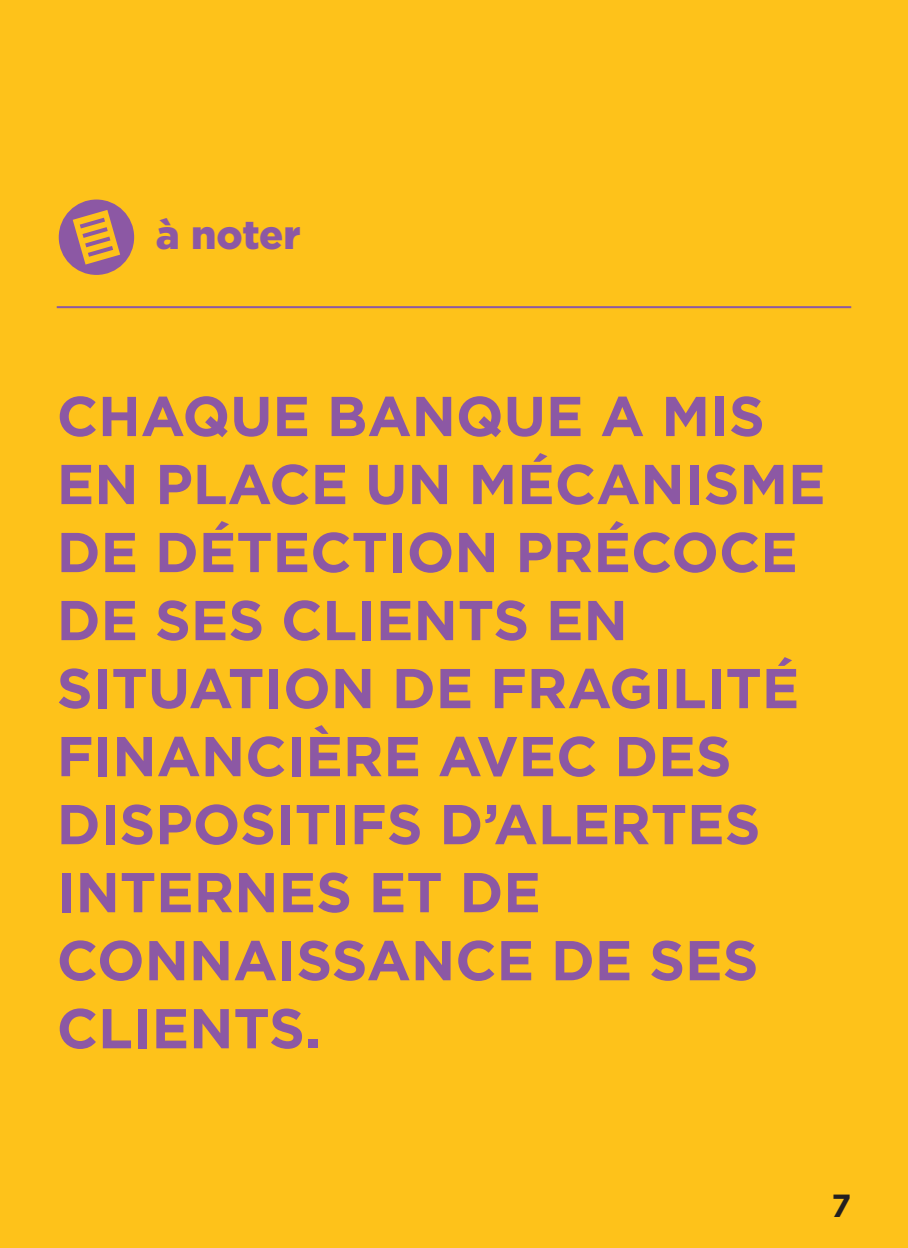
<style>
.page{position:relative;width:908px;height:1248px;background:#fff}
.page>*{position:absolute;margin:0;border:0;box-sizing:border-box;transform-origin:0 0}
.t1{font:700 56px/68px "Gotham";color:#8c58a4}
.t2{font:900 40px "Gotham";letter-spacing:-.005em;color:#8c58a4}
.t3{font:700 32px "Gotham";color:#231f20}
</style>
<div class="page">
<div style="left:0;top:0;width:907px;height:1247px;background:#fec21a"></div>
<hr style="left:57px;top:306px;width:793px;height:2px;background:#8c58a4">
<div style="left:59px;top:199px;width:75px;height:76px;background:#8c58a4;border-radius:50%"></div>
<svg style="left:73px;top:210px;width:47px;height:54px"></svg>
<p class="t2" style="left:156px;top:207px;width:146px">à noter</p>
<p class="t1" style="left:57px;top:382px;width:762px">CHAQUE BANQUE A MIS<br>EN PLACE UN MÉCANISME<br>DE DÉTECTION PRÉCOCE<br>DE SES</p>
<p class="t1" style="left:57px;top:586px;width:743px;text-indent:224px">CLIENTS EN<br>SITUATION DE FRAGILITÉ<br>FINANCIÈRE AVEC DES<br>DISPOSITIFS D’ALERTES<br>INTERNES ET DE<br>CONNAISSANCE DE SES<br>CLIENTS.</p>
<p class="t3" style="left:831px;top:1184px;width:21px">7</p>
</div>
